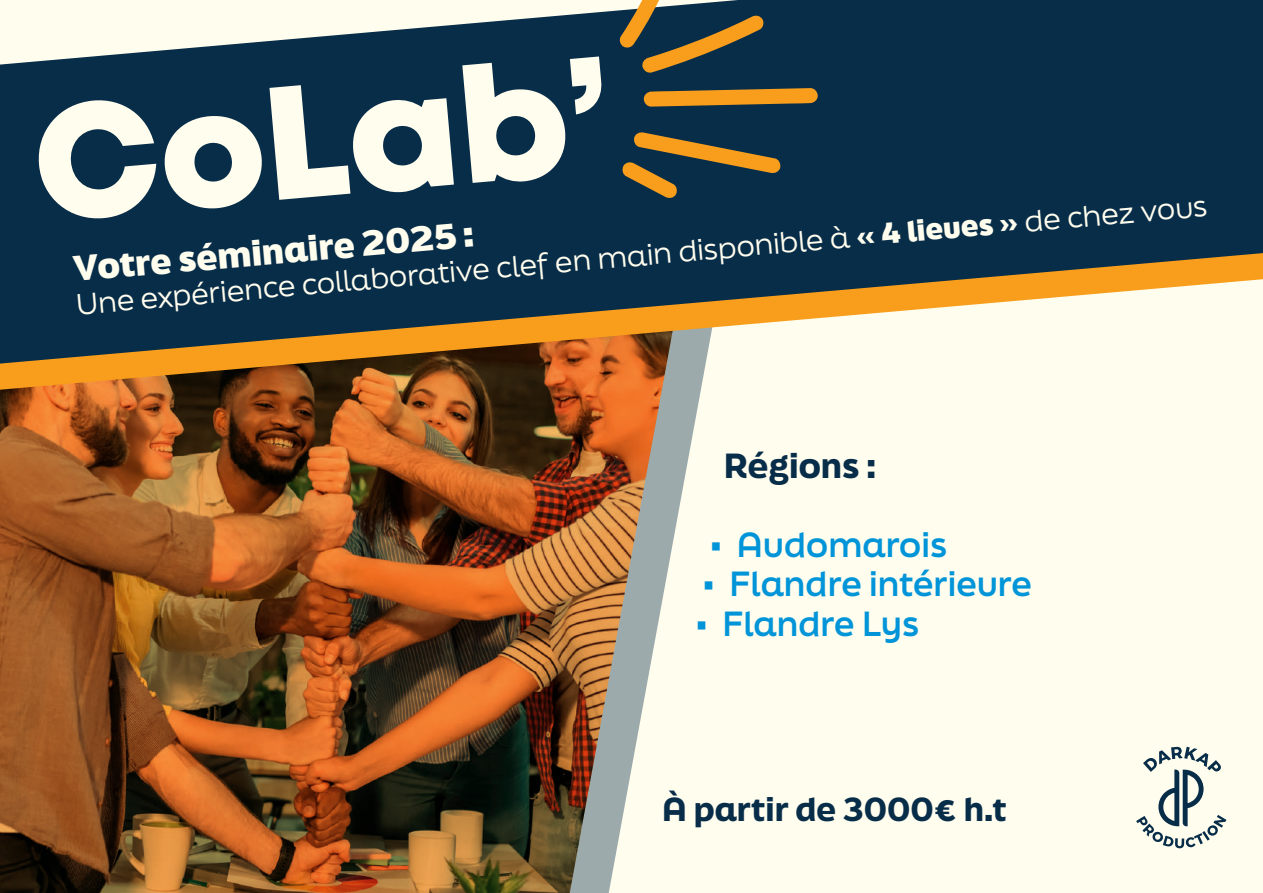
<style>
.page{position:relative;width:1263px;height:893px;background:#fff}
.page>*{position:absolute;margin:0;border:0;box-sizing:border-box;transform-origin:0 0}
.t1{font:160.5px "Mont Heavy DEMO";color:#fffdee}
.t2{font:800 33.6px "Final Six";color:#fffdee}
.t3{font:700 33px "Final Six";color:#0094d8}
.t4{font:900 33px "Final Six";color:#082d49}
.t5{font:900 31.5px "Final Six";color:#082d49}
.t6{font:28.05px "Final Six";color:#fffdee}
.s1{font-weight:800}
</style>
<div class="page">
<div style="left:0;top:0;width:1262px;height:893px;background:#fffdee"></div>
<img style="left:0;top:394px;width:698px;height:499px">
<svg style="left:1136px;top:747px;width:90px;height:101px"></svg>
<svg style="left:0;top:369px;width:1263px;height:25px"></svg>
<svg style="left:0;top:0;width:1263px;height:369px;background:#3c515b"></svg>
<svg style="left:619px;top:0;width:145px;height:74px;background:#4e5245"></svg>
<svg style="left:644px;top:88px;width:174px;height:19px;background:#c18426"></svg>
<svg style="left:622px;top:132px;width:159px;height:67px;background:#4c4d3c"></svg>
<h1 class="t1" style="left:26px;top:74px;width:580px;rotate:-5deg">CoLab’</h1>
<p class="t2" style="left:71px;top:244px;width:403px;rotate:-5deg">Votre séminaire 2025 :</p>
<p class="t6" style="left:74px;top:284px;width:1137px;rotate:-5deg">Une expérience collaborative clef en main disponible à <span class="s1">« 4 lieues »</span> de chez vous</p>
<p class="t4" style="left:724px;top:441px;width:153px">Régions :</p>
<p class="t3" style="left:710px;top:520px;width:239px">• Audomarois</p>
<p class="t3" style="left:703px;top:560px;width:331px">• Flandre intérieure</p>
<p class="t3" style="left:695px;top:600px;width:225px">• Flandre Lys</p>
<p class="t5" style="left:662px;top:786px;width:346px">À partir de 3000€ h.t</p>
</div>
